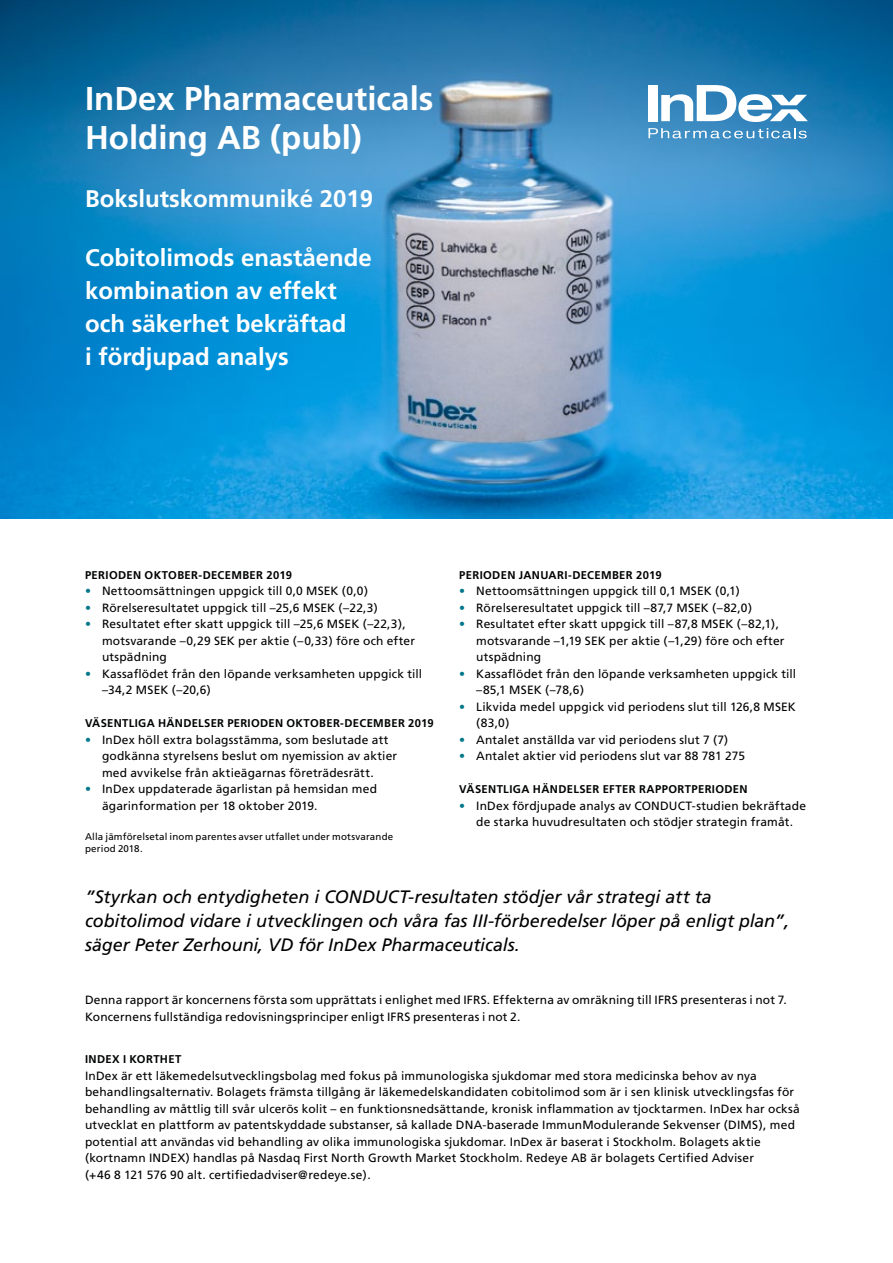
<style>
.page{position:relative;width:893px;height:1263px;background:#fff}
.page>*{position:absolute;margin:0;border:0;box-sizing:border-box;transform-origin:0 0}
.t1{font:700 33px/39px "Frutiger";color:#fff}
.t2{font:700 24px/33px "Frutiger";color:#fff}
.t3{font:italic 18px/24px "Frutiger";letter-spacing:-.005em;color:#000}
.t4{font:12px/16.5px "Frutiger";letter-spacing:.015em;color:#000}
.t5{font:700 11.25px "Frutiger";letter-spacing:.03em;color:#010202}
.t6{font:9.75px/12px "Frutiger";letter-spacing:.02em;color:#000}
.s1{color:#00778a}
</style>
<div class="page">
<img style="left:0;top:0;width:893px;height:519px">
<div style="left:648px;top:85px;width:10px;height:36px;background:#fff"></div>
<svg style="left:661px;top:85px;width:147px;height:37px"></svg>
<svg style="left:648px;top:128px;width:159px;height:10px;background:#6ba7d0"></svg>
<h1 class="t1" style="left:85px;top:79px;width:350px">InDex Pharmaceuticals<br>Holding AB (publ)</h1>
<h2 class="t2" style="left:85px;top:182px;width:290px">Bokslutskommuniké 2019</h2>
<h2 class="t2" style="left:85px;top:241px;width:288px">Cobitolimods enastående kombination av effekt och säkerhet bekräftad<br>i fördjupad analys</h2>
<p class="t5" style="left:85px;top:568px;width:208px">PERIODEN OKTOBER-DECEMBER 2019</p>
<p class="t4" style="left:85px;top:583px;width:285px"><span class="s1">•</span> Nettoomsättningen uppgick till 0,0 MSEK (0,0)</p>
<p class="t4" style="left:85px;top:599px;width:294px"><span class="s1">•</span> Rörelseresultatet uppgick till –25,6 MSEK (–22,3)</p>
<p class="t4" style="left:102px;top:616px;width:315px;text-indent:-17px"><span class="s1">•</span> Resultatet efter skatt uppgick till –25,6 MSEK (–22,3), motsvarande –0,29 SEK per aktie (–0,33) före och efter utspädning</p>
<p class="t4" style="left:102px;top:665px;width:322px;text-indent:-17px"><span class="s1">•</span> Kassaflödet från den löpande verksamheten uppgick till –34,2 MSEK (–20,6)</p>
<p class="t5" style="left:85px;top:716px;width:350px">VÄSENTLIGA HÄNDELSER PERIODEN OKTOBER-DECEMBER 2019</p>
<p class="t4" style="left:102px;top:731px;width:297px;text-indent:-17px"><span class="s1">•</span> InDex höll extra bolagsstämma, som beslutade att godkänna styrelsens beslut om nyemission av aktier med avvikelse från aktieägarnas företrädesrätt.</p>
<p class="t4" style="left:102px;top:781px;width:277px;text-indent:-17px"><span class="s1">•</span> InDex uppdaterade ägarlistan på hemsidan med ägarinformation per 18 oktober 2019.</p>
<p class="t6" style="left:85px;top:830px;width:310px">Alla jämförelsetal inom parentes avser utfallet under motsvarande period 2018.</p>
<p class="t5" style="left:459px;top:568px;width:204px">PERIODEN JANUARI-DECEMBER 2019</p>
<p class="t4" style="left:459px;top:583px;width:282px"><span class="s1">•</span> Nettoomsättningen uppgick till 0,1 MSEK (0,1)</p>
<p class="t4" style="left:459px;top:599px;width:294px"><span class="s1">•</span> Rörelseresultatet uppgick till –87,7 MSEK (–82,0)</p>
<p class="t4" style="left:476px;top:616px;width:310px;text-indent:-17px"><span class="s1">•</span> Resultatet efter skatt uppgick till –87,8 MSEK (–82,1), motsvarande –1,19 SEK per aktie (–1,29) före och efter utspädning</p>
<p class="t4" style="left:476px;top:665px;width:322px;text-indent:-17px"><span class="s1">•</span> Kassaflödet från den löpande verksamheten uppgick till –85,1 MSEK (–78,6)</p>
<p class="t4" style="left:476px;top:698px;width:321px;text-indent:-17px"><span class="s1">•</span> Likvida medel uppgick vid periodens slut till 126,8 MSEK (83,0)</p>
<p class="t4" style="left:459px;top:731px;width:271px"><span class="s1">•</span> Antalet anställda var vid periodens slut 7 (7)</p>
<p class="t4" style="left:459px;top:748px;width:287px"><span class="s1">•</span> Antalet aktier vid periodens slut var 88 781 275</p>
<p class="t5" style="left:459px;top:782px;width:290px">VÄSENTLIGA HÄNDELSER EFTER RAPPORTPERIODEN</p>
<p class="t4" style="left:459px;top:797px;width:348px;text-align:center"><span class="s1">•</span> InDex fördjupade analys av CONDUCT-studien bekräftade de starka huvudresultaten och stödjer strategin framåt.</p>
<h3 class="t3" style="left:85px;top:884px;width:706px">”Styrkan och entydigheten i CONDUCT-resultaten stödjer vår strategi att ta cobitolimod vidare i utvecklingen och våra fas III-förberedelser löper på enligt plan”, säger Peter Zerhouni, VD för InDex Pharmaceuticals.</h3>
<p class="t4" style="left:85px;top:992px;width:703px">Denna rapport är koncernens första som upprättats i enlighet med IFRS. Effekterna av omräkning till IFRS presenteras i not 7.<br>Koncernens fullständiga redovisningsprinciper enligt IFRS presenteras i not 2.</p>
<p class="t5" style="left:85px;top:1052px;width:98px">INDEX I KORTHET</p>
<p class="t4" style="left:85px;top:1067px;width:716px">InDex är ett läkemedelsutvecklingsbolag med fokus på immunologiska sjukdomar med stora medicinska behov av nya behandlingsalternativ. Bolagets främsta tillgång är läkemedelskandidaten cobitolimod som är i sen klinisk utvecklingsfas för behandling av måttlig till svår ulcerös kolit – en funktionsnedsättande, kronisk inflammation av tjocktarmen. InDex har också utvecklat en plattform av patentskyddade substanser, så kallade DNA-baserade ImmunModulerande Sekvenser (DIMS), med potential att användas vid behandling av olika immunologiska sjukdomar. InDex är baserat i Stockholm. Bolagets aktie (kortnamn INDEX) handlas på Nasdaq First North Growth Market Stockholm. Redeye AB är bolagets Certified Adviser<br>(+46 8 121 576 90 alt. certifiedadviser@redeye.se).</p>
</div>
